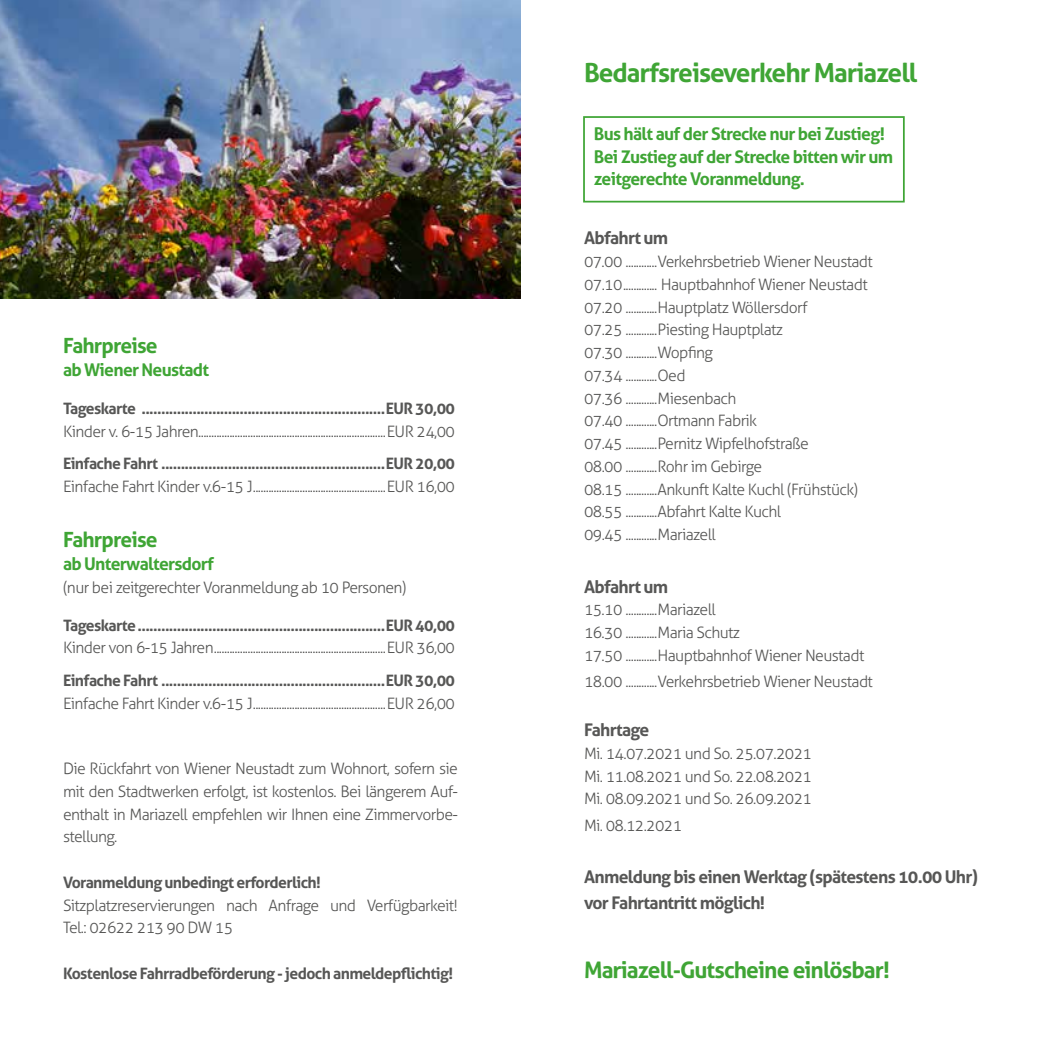
<style>
.page{position:relative;width:1042px;height:1042px;background:#fff}
.page>*{position:absolute;margin:0;border:0;box-sizing:border-box;transform-origin:0 0}
.t1{font:700 26.25px "Aller";letter-spacing:-.04em;color:#3fa535}
.t2{font:700 22.75px "Aller";letter-spacing:-.04em;color:#3fa535}
.t3{font:700 21px "Aller";letter-spacing:-.04em;color:#3fa535}
.t4{font:700 17.5px/22.8px "Aller";letter-spacing:-.04em;color:#3fa535}
.t5{font:700 17.5px/26.2px "Aller";letter-spacing:-.04em;color:#575756}
.t6{font:300 15.75px/22.8px "Aller";letter-spacing:-.04em;color:#575756}
.t7{font:700 15.75px "Aller";letter-spacing:-.04em;color:#575756}
</style>
<div class="page">
<img style="left:0;top:0;width:521px;height:298px">
<div style="left:583px;top:116px;width:321px;height:86px;border:2px solid #3fa535"></div>
<h3 class="t3" style="left:63px;top:333px;width:96px">Fahrpreise</h3>
<p class="t4" style="left:63px;top:358px;width:148px">ab Wiener Neustadt</p>
<p class="t7" style="left:63px;top:398px;width:394px">Tageskarte ..............................................................EUR 30,00</p>
<p class="t6" style="left:63px;top:420px;width:394px">Kinder v. 6-15 Jahren........................................................................EUR 24,00</p>
<p class="t7" style="left:63px;top:454px;width:394px">Einfache Fahrt .........................................................EUR 20,00</p>
<p class="t6" style="left:63px;top:475px;width:394px">Einfache Fahrt Kinder v.6-15 J...................................................EUR 16,00</p>
<h3 class="t3" style="left:63px;top:527px;width:96px">Fahrpreise</h3>
<p class="t4" style="left:63px;top:552px;width:153px">ab Unterwaltersdorf</p>
<p class="t6" style="left:63px;top:576px;width:345px">(nur bei zeitgerechter Voranmeldung ab 10 Personen)</p>
<p class="t7" style="left:63px;top:615px;width:394px">Tageskarte...............................................................EUR 40,00</p>
<p class="t6" style="left:63px;top:636px;width:394px">Kinder von 6-15 Jahren..................................................................EUR 36,00</p>
<p class="t7" style="left:63px;top:671px;width:394px">Einfache Fahrt .........................................................EUR 30,00</p>
<p class="t6" style="left:63px;top:692px;width:394px">Einfache Fahrt Kinder v.6-15 J...................................................EUR 26,00</p>
<p class="t6" style="left:63px;top:757px;width:396px;text-align:justify">Die Rückfahrt von Wiener Neustadt zum Wohnort, sofern sie mit den Stadtwerken erfolgt, ist kostenlos. Bei längerem Auf&shy;enthalt in Mariazell empfehlen wir Ihnen eine Zimmervorbe&shy;stellung.</p>
<p class="t7" style="left:63px;top:872px;width:259px">Voranmeldung unbedingt erforderlich!</p>
<p class="t6" style="left:63px;top:893px;width:396px">Sitzplatzreservierungen nach Anfrage und Verfügbarkeit!<br>Tel.: 02622 213 90 DW 15</p>
<p class="t7" style="left:63px;top:963px;width:392px">Kostenlose Fahrradbeförderung - jedoch anmeldepflichtig!</p>
<h1 class="t1" style="left:584px;top:57px;width:335px">Bedarfsreiseverkehr Mariazell</h1>
<p class="t4" style="left:594px;top:122px;width:301px">Bus hält auf der Strecke nur bei Zustieg!<br>Bei Zustieg auf der Strecke bitten wir um zeitgerechte Voranmeldung.</p>
<p class="t5" style="left:584px;top:225px;width:86px">Abfahrt um</p>
<p class="t6" style="left:584px;top:250px;width:290px">07.00 ............Verkehrsbetrieb Wiener Neustadt 07.10............. Hauptbahnhof Wiener Neustadt 07.20 ............Hauptplatz Wöllersdorf<br>07.25 ............Piesting Hauptplatz<br>07.30 ............Wopfing<br>07.34 ............Oed<br>07.36 ............Miesenbach<br>07.40 ............Ortmann Fabrik<br>07.45 ............Pernitz Wipfelhofstraße<br>08.00 ............Rohr im Gebirge<br>08.15 ............Ankunft Kalte Kuchl (Frühstück)<br>08.55 ............Abfahrt Kalte Kuchl<br>09.45 ............Mariazell</p>
<p class="t5" style="left:584px;top:573px;width:86px">Abfahrt um</p>
<p class="t6" style="left:584px;top:598px;width:282px">15.10 ............Mariazell<br>16.30 ............Maria Schutz<br>17.50 ............Hauptbahnhof Wiener Neustadt</p>
<p class="t6" style="left:584px;top:670px;width:290px">18.00 ............Verkehrsbetrieb Wiener Neustadt</p>
<p class="t5" style="left:584px;top:717px;width:67px">Fahrtage</p>
<p class="t6" style="left:584px;top:742px;width:229px;text-align:justify">Mi. 14.07.2021 und So. 25.07.2021<br>Mi. 11.08.2021 und So. 22.08.2021<br>Mi. 08.09.2021 und So. 26.09.2021</p>
<p class="t6" style="left:584px;top:814px;width:100px">Mi. 08.12.2021</p>
<p class="t5" style="left:584px;top:864px;width:395px">Anmeldung bis einen Werktag (spätestens 10.00 Uhr) vor Fahrtantritt möglich!</p>
<h2 class="t2" style="left:584px;top:955px;width:307px">Mariazell-Gutscheine einlösbar!</h2>
</div>
